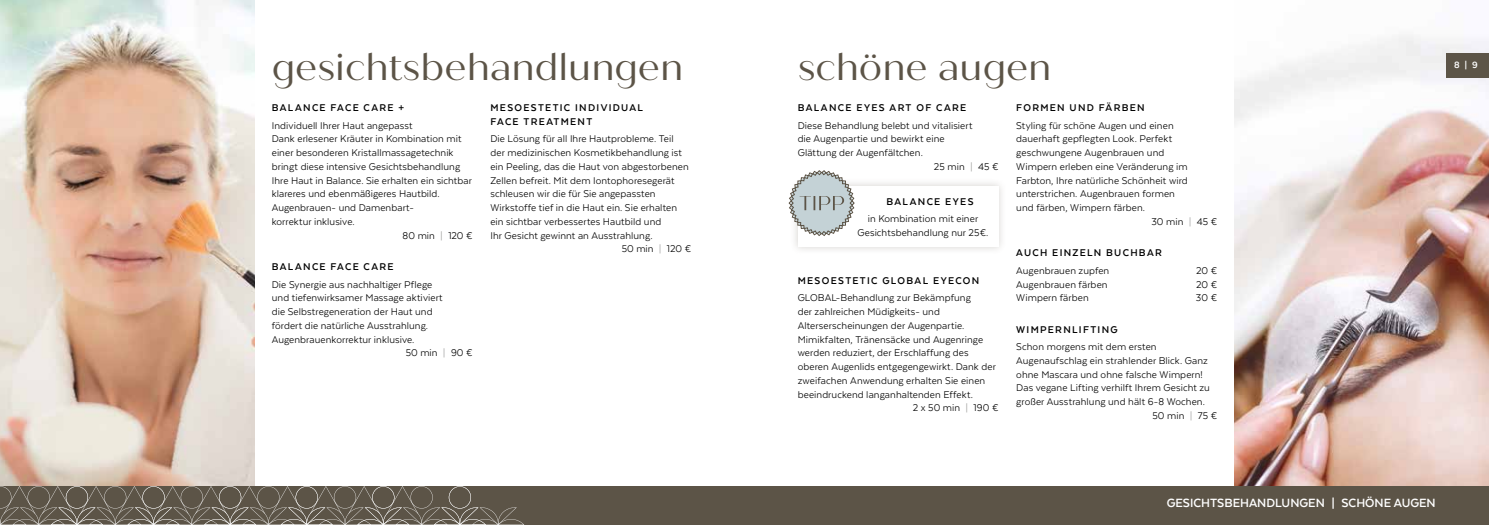
<style>
.page{position:relative;width:1489px;height:525px;background:#fff}
.page>*{position:absolute;margin:0;border:0;box-sizing:border-box;transform-origin:0 0}
.t1{font:37.5px "Quiche Sans";color:#5c5447}
.t2{font:700 13.75px "Texta";color:#fff}
.t3{font:11.25px/13.8px "Texta";letter-spacing:.005em;color:#000;text-align:center}
.t4{font:700 11.25px/13.8px "Texta";letter-spacing:.115em;color:#000}
.t5{font:700 10.5px "Texta";color:#fff}
.s1{color:#9d9d9c}
</style>
<div class="page">
<div style="left:0;top:485px;width:1488px;height:39px;background:#5c5447"></div>
<svg style="left:0;top:485px;width:524px;height:39px"></svg>
<img style="left:1234px;top:35px;width:254px;height:450px">
<div style="left:1446px;top:53px;width:42px;height:25px;background:#5c5447"></div>
<img style="left:0;top:0;width:254px;height:485px">
<div style="left:789px;top:178px;width:217px;height:77px;background:#f7f6f6"></div>
<div style="left:797px;top:186px;width:201px;height:61px;background:#fff"></div>
<svg style="left:788px;top:170px;width:66px;height:66px"></svg>
<h1 class="t1" style="left:272px;top:45px;width:413px">gesichtsbehandlungen</h1>
<h1 class="t1" style="left:797px;top:45px;width:255px">schöne augen</h1>
<p class="t4" style="left:272px;top:101px;width:134px">BALANCE FACE CARE +</p>
<p class="t3" style="left:272px;top:118px;width:142px">Individuell Ihrer Haut angepasst</p>
<p class="t3" style="left:272px;top:132px;width:191px">Dank erlesener Kräuter in Kombination mit</p>
<p class="t3" style="left:272px;top:146px;width:183px">einer besonderen Kristallmassagetechnik</p>
<p class="t3" style="left:272px;top:159px;width:190px">bringt diese intensive Gesichtsbehandlung</p>
<p class="t3" style="left:272px;top:173px;width:202px">Ihre Haut in Balance. Sie erhalten ein sichtbar</p>
<p class="t3" style="left:272px;top:187px;width:169px">klareres und ebenmäßigeres Hautbild.</p>
<p class="t3" style="left:272px;top:201px;width:142px">Augenbrauen- und Damenbart-</p>
<p class="t3" style="left:272px;top:214px;width:84px">korrektur inklusive.</p>
<p class="t3" style="left:402px;top:228px;width:72px">80 min <span class="s1">|</span> 120 €</p>
<p class="t4" style="left:272px;top:260px;width:123px">BALANCE FACE CARE</p>
<p class="t3" style="left:272px;top:277px;width:162px">Die Synergie aus nachhaltiger Pflege</p>
<p class="t3" style="left:272px;top:291px;width:172px">und tiefenwirksamer Massage aktiviert</p>
<p class="t3" style="left:272px;top:304px;width:162px">die Selbstregeneration der Haut und</p>
<p class="t3" style="left:272px;top:318px;width:158px">fördert die natürliche Ausstrahlung.</p>
<p class="t3" style="left:272px;top:332px;width:144px">Augenbrauenkorrektur inklusive.</p>
<p class="t3" style="left:405px;top:346px;width:68px">50 min <span class="s1">|</span> 90 €</p>
<p class="t4" style="left:490px;top:101px;width:154px">MESOESTETIC INDIVIDUAL<br>FACE TREATMENT</p>
<p class="t3" style="left:490px;top:132px;width:185px">Die Lösung für all Ihre Hautprobleme. Teil</p>
<p class="t3" style="left:490px;top:146px;width:193px">der medizinischen Kosmetikbehandlung ist</p>
<p class="t3" style="left:490px;top:159px;width:200px">ein Peeling, das die Haut von abgestorbenen</p>
<p class="t3" style="left:490px;top:173px;width:186px">Zellen befreit. Mit dem Iontophoresegerät</p>
<p class="t3" style="left:490px;top:187px;width:167px">schleusen wir die für Sie angepassten</p>
<p class="t3" style="left:490px;top:201px;width:188px">Wirkstoffe tief in die Haut ein. Sie erhalten</p>
<p class="t3" style="left:490px;top:214px;width:172px">ein sichtbar verbessertes Hautbild und</p>
<p class="t3" style="left:490px;top:228px;width:164px">Ihr Gesicht gewinnt an Ausstrahlung.</p>
<p class="t3" style="left:621px;top:242px;width:71px">50 min <span class="s1">|</span> 120 €</p>
<p class="t4" style="left:797px;top:101px;width:170px">BALANCE EYES ART OF CARE</p>
<p class="t3" style="left:797px;top:118px;width:176px">Diese Behandlung belebt und vitalisiert</p>
<p class="t3" style="left:797px;top:132px;width:148px">die Augenpartie und bewirkt eine</p>
<p class="t3" style="left:797px;top:146px;width:127px">Glättung der Augenfältchen.</p>
<p class="t3" style="left:933px;top:159px;width:66px">25 min <span class="s1">|</span> 45 €</p>
<p class="t4" style="left:886px;top:194px;width:88px">BALANCE EYES</p>
<p class="t3" style="left:857px;top:212px;width:132px">in Kombination mit einer<br>Gesichtsbehandlung nur 25€.</p>
<p class="t4" style="left:797px;top:273px;width:183px">MESOESTETIC GLOBAL EYECON</p>
<p class="t3" style="left:797px;top:291px;width:175px">GLOBAL-Behandlung zur Bekämpfung</p>
<p class="t3" style="left:797px;top:304px;width:144px">der zahlreichen Müdigkeits- und</p>
<p class="t3" style="left:797px;top:318px;width:168px">Alterserscheinungen der Augenpartie.</p>
<p class="t3" style="left:797px;top:332px;width:187px">Mimikfalten, Tränensäcke und Augenringe</p>
<p class="t3" style="left:797px;top:346px;width:172px">werden reduziert, der Erschlaffung des</p>
<p class="t3" style="left:797px;top:359px;width:200px">oberen Augenlids entgegengewirkt. Dank der</p>
<p class="t3" style="left:797px;top:373px;width:189px">zweifachen Anwendung erhalten Sie einen</p>
<p class="t3" style="left:797px;top:387px;width:177px">beeindruckend langanhaltenden Effekt.</p>
<p class="t3" style="left:912px;top:401px;width:87px">2 x 50 min <span class="s1">|</span> 190 €</p>
<p class="t4" style="left:1016px;top:101px;width:130px">FORMEN UND FÄRBEN</p>
<p class="t3" style="left:1016px;top:118px;width:159px">Styling für schöne Augen und einen</p>
<p class="t3" style="left:1016px;top:132px;width:157px">dauerhaft gepflegten Look. Perfekt</p>
<p class="t3" style="left:1016px;top:146px;width:150px">geschwungene Augenbrauen und</p>
<p class="t3" style="left:1016px;top:159px;width:173px">Wimpern erleben eine Veränderung im</p>
<p class="t3" style="left:1016px;top:173px;width:173px">Farbton, Ihre natürliche Schönheit wird</p>
<p class="t3" style="left:1016px;top:187px;width:160px">unterstrichen. Augenbrauen formen</p>
<p class="t3" style="left:1016px;top:201px;width:130px">und färben, Wimpern färben.</p>
<p class="t3" style="left:1151px;top:214px;width:67px">30 min <span class="s1">|</span> 45 €</p>
<p class="t4" style="left:1016px;top:246px;width:147px">AUCH EINZELN BUCHBAR</p>
<p class="t3" style="left:1016px;top:263px;width:94px">Augenbrauen zupfen</p>
<p class="t3" style="left:1195px;top:263px;width:23px">20 €</p>
<p class="t3" style="left:1016px;top:277px;width:93px">Augenbrauen färben</p>
<p class="t3" style="left:1195px;top:277px;width:23px">20 €</p>
<p class="t3" style="left:1016px;top:291px;width:74px">Wimpern färben</p>
<p class="t3" style="left:1195px;top:291px;width:23px">30 €</p>
<p class="t4" style="left:1016px;top:322px;width:103px">WIMPERNLIFTING</p>
<p class="t3" style="left:1016px;top:339px;width:142px">Schon morgens mit dem ersten</p>
<p class="t3" style="left:1016px;top:353px;width:193px">Augenaufschlag ein strahlender Blick. Ganz</p>
<p class="t3" style="left:1016px;top:367px;width:188px">ohne Mascara und ohne falsche Wimpern!</p>
<p class="t3" style="left:1016px;top:381px;width:195px">Das vegane Lifting verhilft Ihrem Gesicht zu</p>
<p class="t3" style="left:1016px;top:394px;width:190px">großer Ausstrahlung und hält 6-8 Wochen.</p>
<p class="t3" style="left:1152px;top:408px;width:66px">50 min <span class="s1">|</span> 75 €</p>
<p class="t5" style="left:1453px;top:60px;width:25px">8|9</p>
<p class="t2" style="left:1166px;top:495px;width:270px">GESICHTSBEHANDLUNGEN | SCHÖNE AUGEN</p>
</div>
